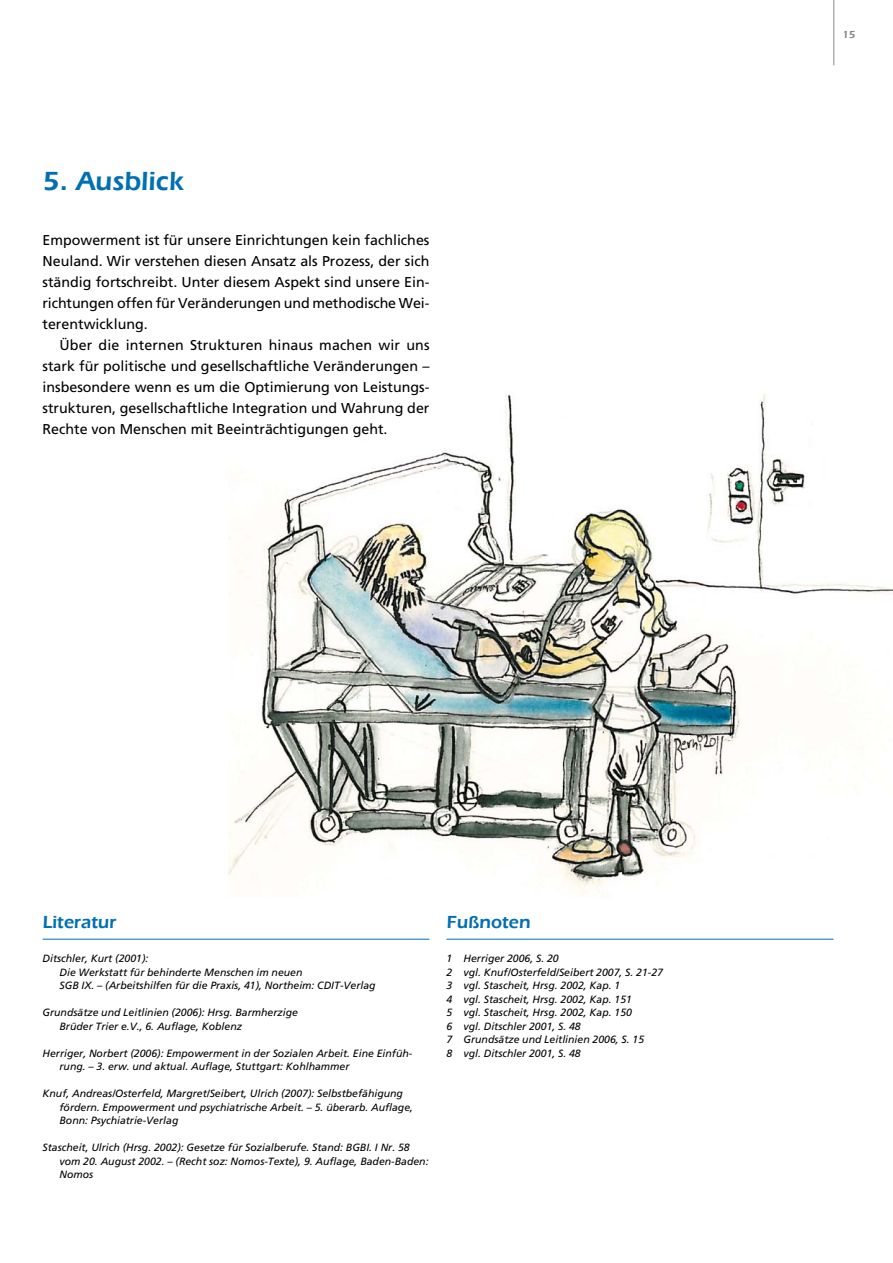
<style>
.page{position:relative;width:893px;height:1263px;background:#fff}
.page>*{position:absolute;margin:0;border:0;box-sizing:border-box;transform-origin:0 0}
.t1{font:600 27px "ITC Eras LT";color:#006fb4}
.t2{font:600 18px "ITC Eras LT";color:#006fb4}
.t3{font:14.25px/21px "Frutiger";color:#000;text-align:justify}
.t4{font:italic 10.5px/13.5px "Frutiger";color:#000}
.t5{font:600 10.5px "ITC Eras LT";color:#87888a}
</style>
<div class="page">
<hr style="left:833px;top:0;width:1px;height:65px;background:#87888a">
<img style="left:228px;top:393px;width:665px;height:500px">
<hr style="left:446px;top:939px;width:387px;height:1px;background:#006fb4">
<hr style="left:43px;top:939px;width:386px;height:1px;background:#006fb4">
<h1 class="t1" style="left:43px;top:165px;width:143px">5. Ausblick</h1>
<p class="t3" style="left:43px;top:230px;width:388px">Empowerment ist für unsere Einrichtungen kein fachliches Neuland. Wir verstehen diesen Ansatz als Prozess, der sich ständig fortschreibt. Unter diesem Aspekt sind unsere Ein&shy;richtungen offen für Veränderungen und methodische Wei&shy;terentwicklung.</p>
<p class="t3" style="left:43px;top:335px;width:389px;text-indent:17px">Über die internen Strukturen hinaus machen wir uns stark für politische und gesellschaftliche Veränderungen – insbesondere wenn es um die Optimierung von Leistungs&shy;strukturen, gesellschaftliche Integration und Wahrung der Rechte von Menschen mit Beeinträchtigungen geht.</p>
<p class="t5" style="left:842px;top:28px;width:15px">15</p>
<h2 class="t2" style="left:43px;top:911px;width:75px">Literatur</h2>
<p class="t4" style="left:60px;top:952px;width:318px;text-indent:-17px">Ditschler, Kurt (2001):<br>Die Werkstatt für behinderte Menschen im neuen<br>SGB IX. – (Arbeitshilfen für die Praxis, 41), Northeim: CDIT-Verlag</p>
<p class="t4" style="left:60px;top:1006px;width:240px;text-indent:-17px">Grundsätze und Leitlinien (2006): Hrsg. Barmherzige<br>Brüder Trier e.V., 6. Auflage, Koblenz</p>
<p class="t4" style="left:60px;top:1046px;width:354px;text-indent:-17px">Herriger, Norbert (2006): Empowerment in der Sozialen Arbeit. Eine Einfüh&shy;rung. – 3. erw. und aktual. Auflage, Stuttgart: Kohlhammer</p>
<p class="t4" style="left:60px;top:1087px;width:355px;text-indent:-17px">Knuf, Andreas/Osterfeld, Margret/Seibert, Ulrich (2007): Selbstbefähigung fördern. Empowerment und psychiatrische Arbeit. – 5. überarb. Auflage,<br>Bonn: Psychiatrie-Verlag</p>
<p class="t4" style="left:60px;top:1141px;width:371px;text-indent:-17px">Stascheit, Ulrich (Hrsg. 2002): Gesetze für Sozialberufe. Stand: BGBI. I Nr. 58 vom 20. August 2002. – (Recht soz: Nomos-Texte), 9. Auflage, Baden-Baden:<br>Nomos</p>
<h2 class="t2" style="left:446px;top:911px;width:85px">Fußnoten</h2>
<p class="t4" style="left:446px;top:952px;width:218px">1 Herriger 2006, S. 20<br>2 vgl. Knuf/Osterfeld/Seibert 2007, S. 21-27<br>3 vgl. Stascheit, Hrsg. 2002, Kap. 1<br>4 vgl. Stascheit, Hrsg. 2002, Kap. 151<br>5 vgl. Stascheit, Hrsg. 2002, Kap. 150<br>6 vgl. Ditschler 2001, S. 48<br>7 Grundsätze und Leitlinien 2006, S. 15<br>8 vgl. Ditschler 2001, S. 48</p>
</div>
